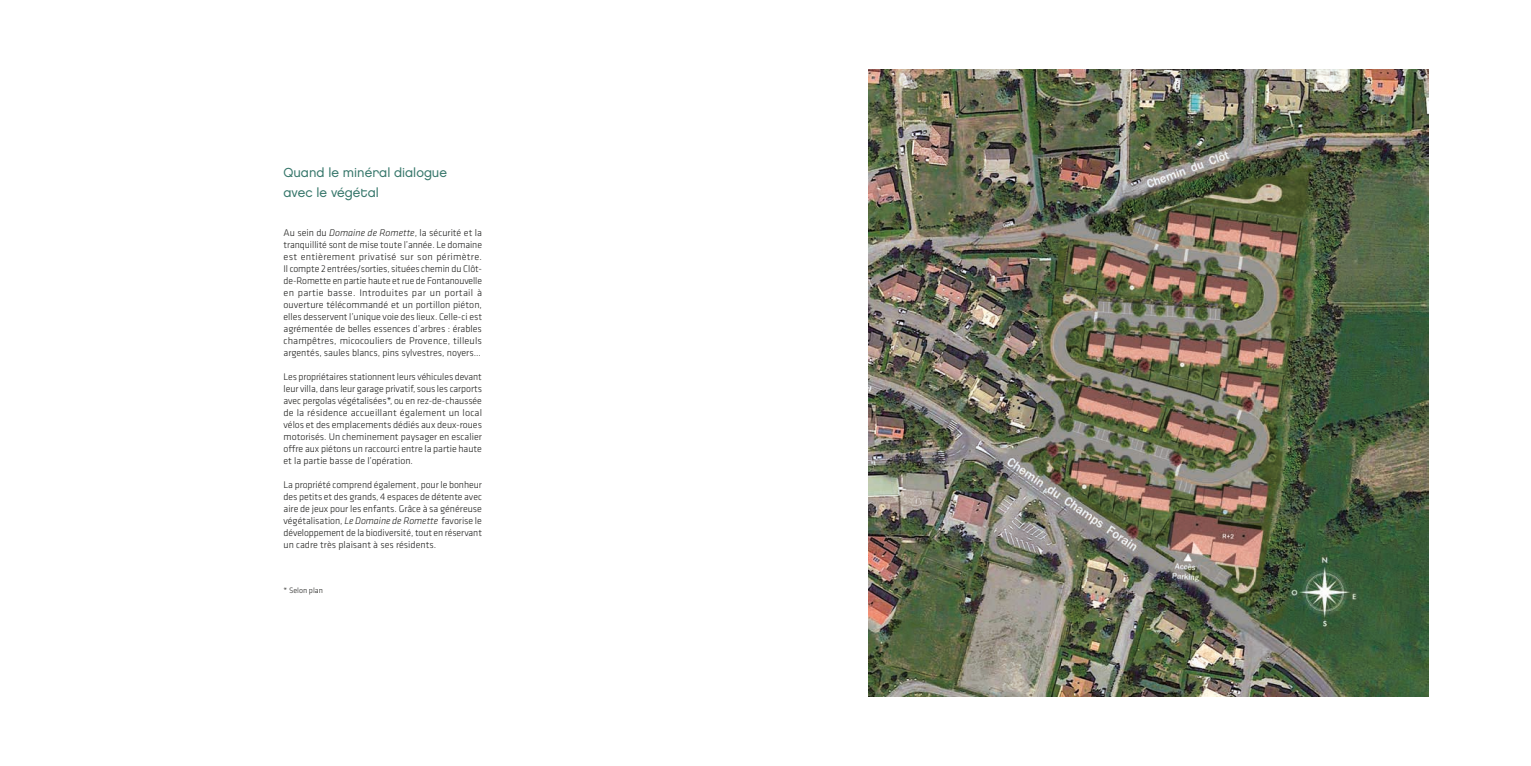
<style>
.page{position:relative;width:1531px;height:766px;background:#fff}
.page>*{position:absolute;margin:0;border:0;box-sizing:border-box;transform-origin:0 0}
.t1{font:13px/20px "Chalet London Nineteen Eighty";color:#37776b}
.t2{font:300 10px/12px "Klavika Basic";color:#1d1d1b;text-align:justify}
.t3{font:300 8px "Klavika Basic";color:#1d1d1b}
.s1{font-style:italic}
</style>
<div class="page">
<img style="left:868px;top:70px;width:560px;height:626px">
<h1 class="t1" style="left:283px;top:163px;width:165px">Quand le minéral dialogue avec le végétal</h1>
<p class="t2" style="left:283px;top:227px;width:200px">Au sein du <span class="s1">Domaine de Romette</span>, la sécurité et la tranquillité sont de mise toute l’année. Le domaine est entièrement privatisé sur son périmètre.<br>Il compte 2 entrées/sorties, situées chemin du Clôt&shy;de-Romette en partie haute et rue de Fontanouvelle en partie basse. Introduites par un portail à ouverture télécommandé et un portillon piéton, elles desservent l’unique voie des lieux. Celle-ci est agrémentée de belles essences d’arbres : érables champêtres, micocouliers de Provence, tilleuls argentés, saules blancs, pins sylvestres, noyers…</p>
<p class="t2" style="left:283px;top:371px;width:200px">Les propriétaires stationnent leurs véhicules devant leur villa, dans leur garage privatif, sous les carports avec pergolas végétalisées*, ou en rez-de-chaussée de la résidence accueillant également un local vélos et des emplacements dédiés aux deux-roues motorisés. Un cheminement paysager en escalier offre aux piétons un raccourci entre la partie haute et la partie basse de l’opération.</p>
<p class="t2" style="left:283px;top:479px;width:200px">La propriété comprend également, pour le bonheur des petits et des grands, 4 espaces de détente avec aire de jeux pour les enfants. Grâce à sa généreuse végétalisation, <span class="s1">Le Domaine de Romette</span> favorise le développement de la biodiversité, tout en réservant un cadre très plaisant à ses résidents.</p>
<p class="t3" style="left:283px;top:585px;width:41px">* Selon plan</p>
</div>
